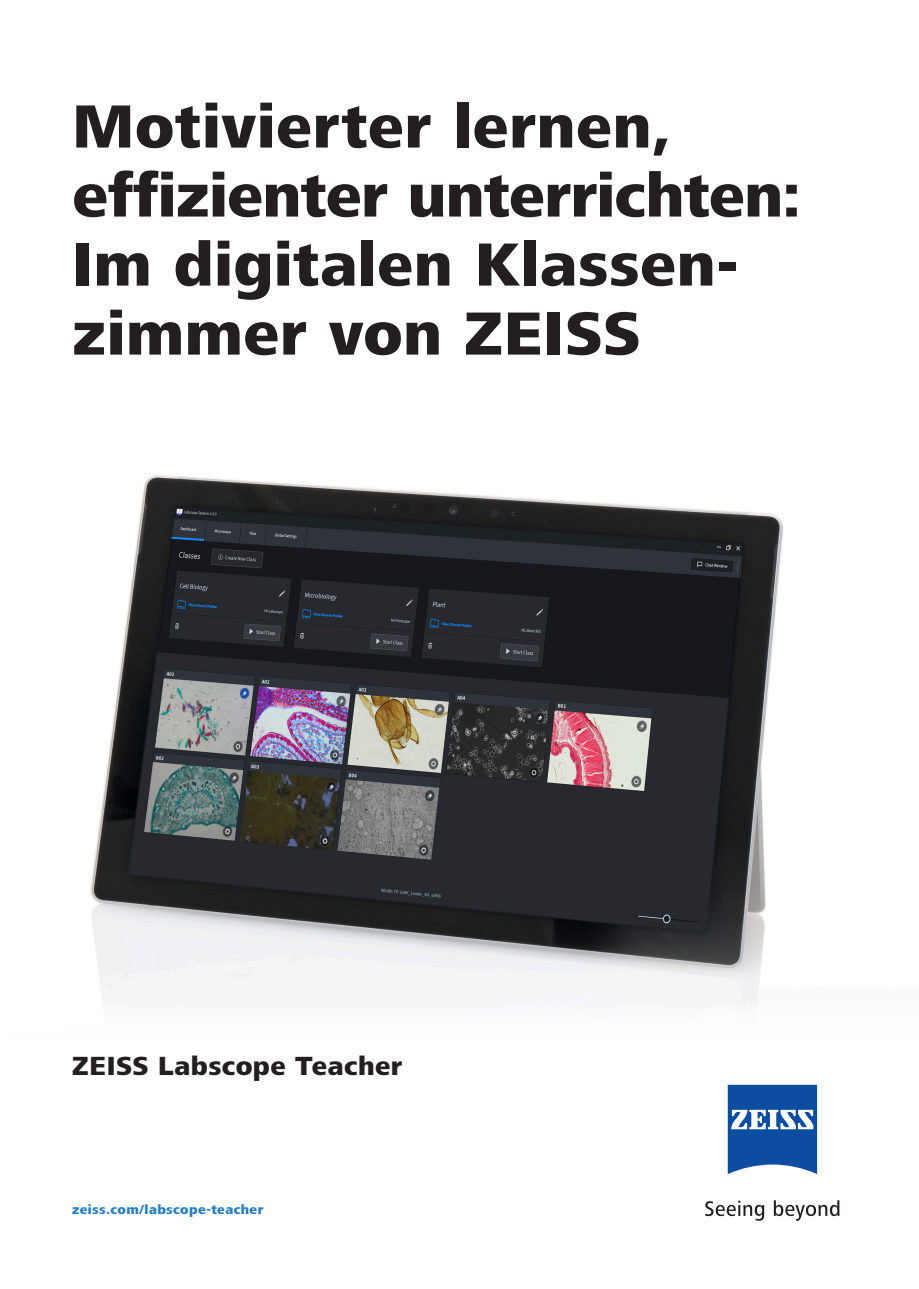
<style>
.page{position:relative;width:919px;height:1289px;background:#fff}
.page>*{position:absolute;margin:0;border:0;box-sizing:border-box;transform-origin:0 0}
.t1{font:800 63px/69px "ZEISS Frutiger Next W1 G";letter-spacing:.01em;color:#231f20}
.t2{font:800 27px "ZEISS Frutiger Next W1 G";letter-spacing:.015em;color:#231f20}
.t3{font:800 13.5px "ZEISS Frutiger Next W1 G";letter-spacing:.03em;color:#277dc1}
</style>
<div class="page">
<img style="left:90px;top:474px;width:694px;height:535px">
<svg style="left:727px;top:1084px;width:90px;height:90px"></svg>
<svg style="left:705px;top:1200px;width:59px;height:20px"></svg>
<svg style="left:773px;top:1200px;width:66px;height:20px"></svg>
<p class="t1" style="left:72px;top:89px;width:730px">Motivierter lernen, effizienter unterrichten:<br>Im digitalen Klassen&shy;zimmer von ZEISS</p>
<p class="t2" style="left:72px;top:1046px;width:331px">ZEISS Labscope Teacher</p>
<p class="t3" style="left:72px;top:1199px;width:193px">zeiss.com/labscope-teacher</p>
</div>
